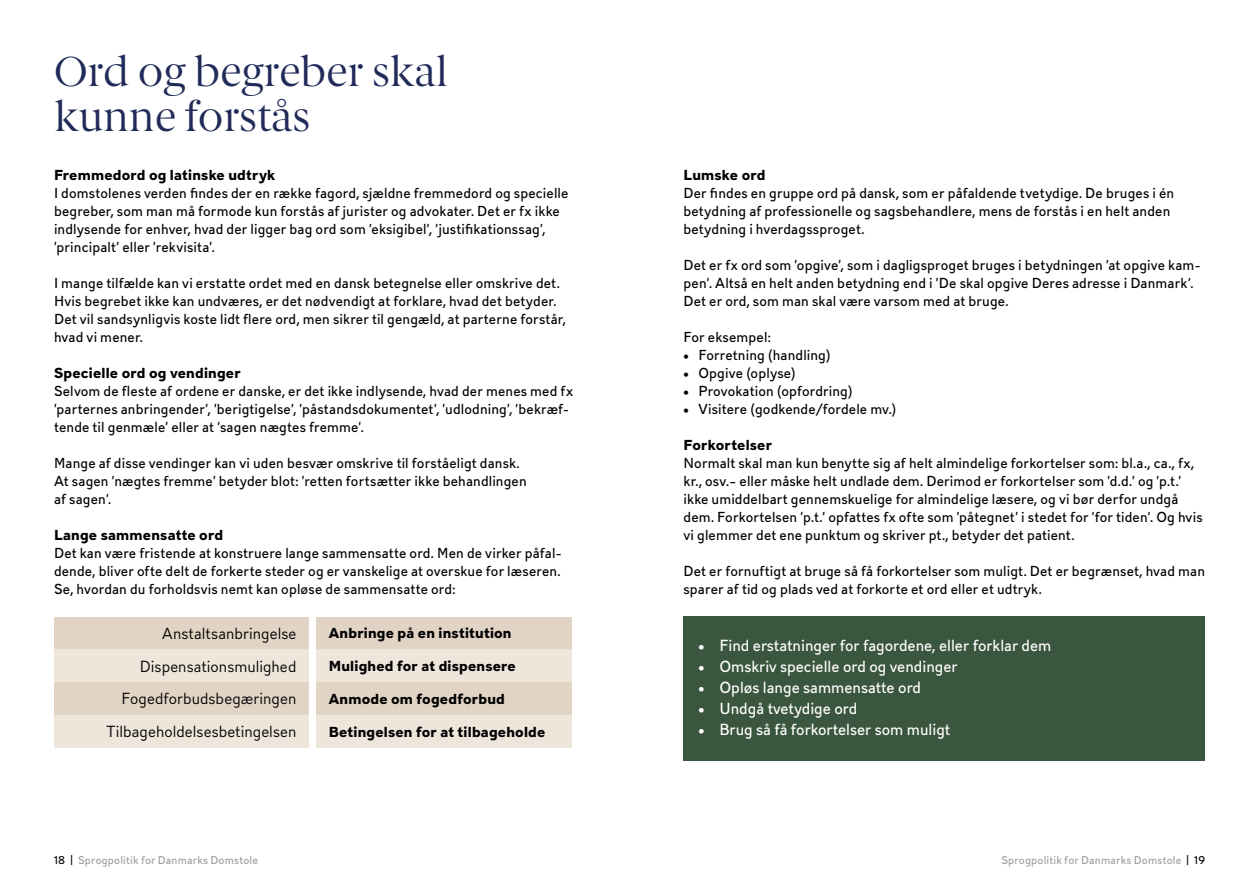
<style>
.page{position:relative;width:1259px;height:893px;background:#fff}
.page>*{position:absolute;margin:0;border:0;box-sizing:border-box;transform-origin:0 0}
.t1{font:42px/45px "Berlingske Serif";color:#212b59}
.t2{font:15px "DS737";color:#fff}
.t3{font:300 15px "DS737";letter-spacing:.005em;color:#000}
.t4{font:13.5px/18px "DS737";letter-spacing:.01em;color:#000}
.t5{font:700 13.5px "DS737";letter-spacing:.015em;color:#000}
.t6{font:10.5px "DS737";letter-spacing:.02em;color:#9d9d9c}
.s1{color:#000}
</style>
<div class="page">
<div style="left:316px;top:616px;width:255px;height:33px;background:#e2d4c5"></div>
<div style="left:316px;top:682px;width:255px;height:33px;background:#e2d4c5"></div>
<div style="left:316px;top:649px;width:255px;height:33px;background:#eee5db"></div>
<div style="left:316px;top:715px;width:255px;height:33px;background:#eee5db"></div>
<div style="left:54px;top:616px;width:255px;height:33px;background:#e2d4c5"></div>
<div style="left:54px;top:682px;width:255px;height:33px;background:#e2d4c5"></div>
<div style="left:54px;top:649px;width:255px;height:33px;background:#eee5db"></div>
<div style="left:54px;top:715px;width:255px;height:33px;background:#eee5db"></div>
<div style="left:683px;top:616px;width:522px;height:144px;background:#3b563e"></div>
<h2 class="t1" style="left:54px;top:48px;width:395px">Ord og begreber skal kunne forstås</h2>
<p class="t5" style="left:54px;top:163px;width:223px">Fremmedord og latinske udtryk</p>
<p class="t4" style="left:54px;top:183px;width:516px">I domstolenes verden findes der en række fagord, sjældne fremmedord og specielle begreber, som man må formode kun forstås af jurister og advokater. Det er fx ikke indlysende for enhver, hvad der ligger bag ord som ’eksigibel’, ’justifikationssag’, ’principalt’ eller ’rekvisita’.</p>
<p class="t4" style="left:54px;top:273px;width:513px">I mange tilfælde kan vi erstatte ordet med en dansk betegnelse eller omskrive det.<br>Hvis begrebet ikke kan undværes, er det nødvendigt at forklare, hvad det betyder.<br>Det vil sandsynligvis koste lidt flere ord, men sikrer til gengæld, at parterne forstår, hvad vi mener.</p>
<p class="t5" style="left:54px;top:361px;width:188px">Specielle ord og vendinger</p>
<p class="t4" style="left:54px;top:381px;width:520px">Selvom de fleste af ordene er danske, er det ikke indlysende, hvad der menes med fx ’parternes anbringender’, ’berigtigelse’, ’påstandsdokumentet’, ’udlodning’, ’bekræf&shy;tende til genmæle’ eller at ’sagen nægtes fremme’.</p>
<p class="t4" style="left:54px;top:453px;width:474px">Mange af disse vendinger kan vi uden besvær omskrive til forståeligt dansk.<br>At sagen ’nægtes fremme’ betyder blot: ’retten fortsætter ikke behandlingen af sagen’.</p>
<p class="t5" style="left:54px;top:523px;width:171px">Lange sammensatte ord</p>
<p class="t4" style="left:54px;top:543px;width:509px;text-align:justify">Det kan være fristende at konstruere lange sammensatte ord. Men de virker påfal&shy;dende, bliver ofte delt de forkerte steder og er vanskelige at overskue for læseren.<br>Se, hvordan du forholdsvis nemt kan opløse de sammensatte ord:</p>
<p class="t3" style="left:162px;top:621px;width:136px">Anstaltsanbringelse</p>
<p class="t5" style="left:329px;top:621px;width:184px">Anbringe på en institution</p>
<p class="t3" style="left:140px;top:654px;width:158px">Dispensationsmulighed</p>
<p class="t5" style="left:329px;top:654px;width:189px">Mulighed for at dispensere</p>
<p class="t3" style="left:121px;top:687px;width:176px">Fogedforbudsbegæringen</p>
<p class="t5" style="left:329px;top:687px;width:178px">Anmode om fogedforbud</p>
<p class="t3" style="left:107px;top:720px;width:191px">Tilbageholdelsesbetingelsen</p>
<p class="t5" style="left:329px;top:720px;width:218px">Betingelsen for at tilbageholde</p>
<p class="t5" style="left:683px;top:163px;width:83px">Lumske ord</p>
<p class="t4" style="left:683px;top:183px;width:492px">Der findes en gruppe ord på dansk, som er påfaldende tvetydige. De bruges i én betydning af professionelle og sagsbehandlere, mens de forstås i en helt anden betydning i hverdagssproget.</p>
<p class="t4" style="left:683px;top:255px;width:519px">Det er fx ord som ’opgive’, som i dagligsproget bruges i betydningen ’at opgive kam&shy;pen’. Altså en helt anden betydning end i ’De skal opgive Deres adresse i Danmark’.<br>Det er ord, som man skal være varsom med at bruge.</p>
<p class="t4" style="left:683px;top:327px;width:89px">For eksempel:</p>
<p class="t4" style="left:683px;top:345px;width:149px">• Forretning (handling)</p>
<p class="t4" style="left:683px;top:363px;width:114px">• Opgive (oplyse)</p>
<p class="t4" style="left:683px;top:381px;width:171px">• Provokation (opfordring)</p>
<p class="t4" style="left:683px;top:399px;width:215px">• Visitere (godkende/fordele mv.)</p>
<p class="t5" style="left:683px;top:433px;width:90px">Forkortelser</p>
<p class="t4" style="left:683px;top:453px;width:520px">Normalt skal man kun benytte sig af helt almindelige forkortelser som: bl.a., ca., fx, kr., osv.– eller måske helt undlade dem. Derimod er forkortelser som ’d.d.’ og ’p.t.’ ikke umiddelbart gennemskuelige for almindelige læsere, og vi bør derfor undgå dem. Forkortelsen ’p.t.’ opfattes fx ofte som ’påtegnet’ i stedet for ’for tiden’. Og hvis vi glemmer det ene punktum og skriver pt., betyder det patient.</p>
<p class="t4" style="left:683px;top:561px;width:523px">Det er fornuftigt at bruge så få forkortelser som muligt. Det er begrænset, hvad man sparer af tid og plads ved at forkorte et ord eller et udtryk.</p>
<p class="t2" style="left:698px;top:633px;width:354px">• Find erstatninger for fagordene, eller forklar dem</p>
<p class="t2" style="left:698px;top:654px;width:261px">• Omskriv specielle ord og vendinger</p>
<p class="t2" style="left:698px;top:675px;width:224px">• Opløs lange sammensatte ord</p>
<p class="t2" style="left:698px;top:696px;width:160px">• Undgå tvetydige ord</p>
<p class="t2" style="left:698px;top:717px;width:253px">• Brug så få forkortelser som muligt</p>
<p class="t6" style="left:54px;top:851px;width:206px"><span class="s1">18 |</span> Sprogpolitik for Danmarks Domstole</p>
<p class="t6" style="left:1001px;top:851px;width:205px">Sprogpolitik for Danmarks Domstole <span class="s1">| 19</span></p>
</div>
